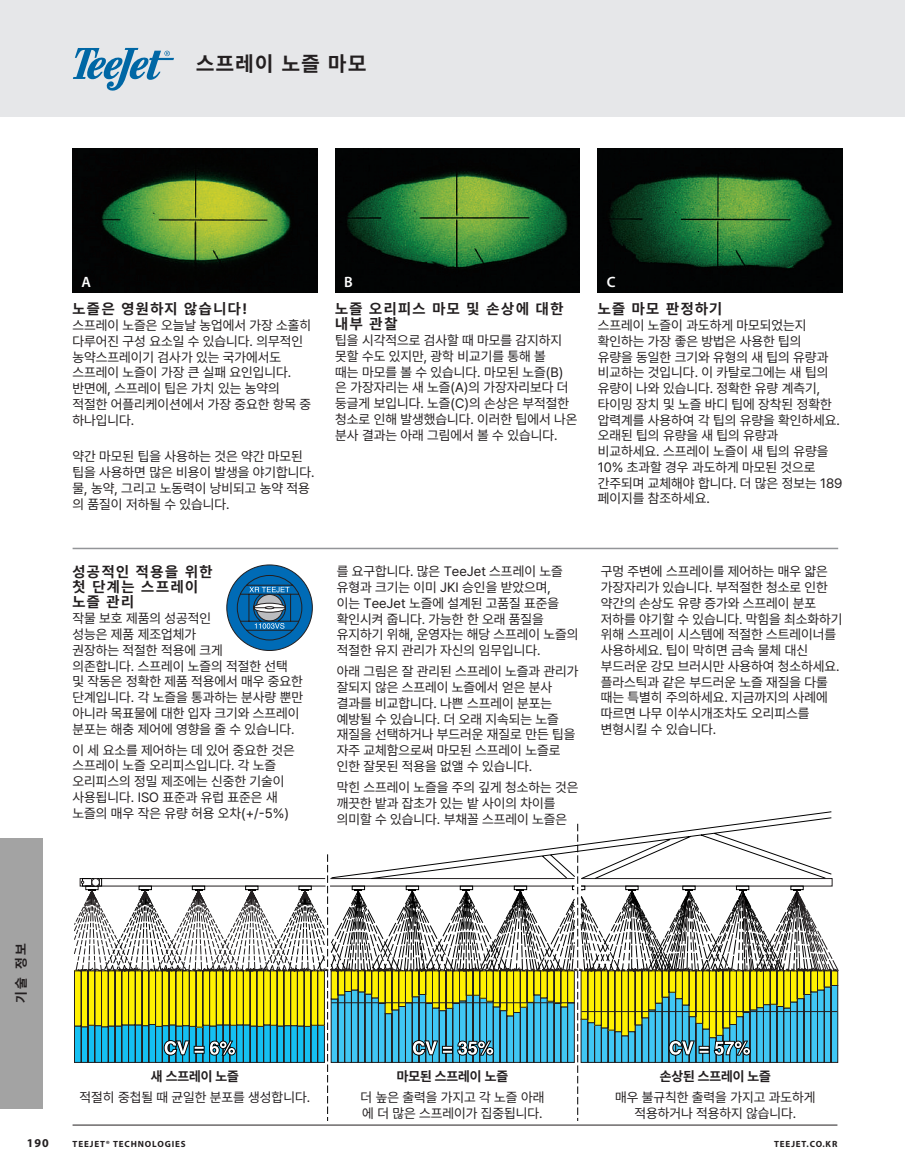
<style>
.page{position:relative;width:905px;height:1175px;background:#fff}
.page>*{position:absolute;margin:0;border:0;box-sizing:border-box;transform-origin:0 0}
.t1{font:700 21px "Pretendard";letter-spacing:.075em;color:#231f20}
.t2{font:700 15px/15px "Pretendard";letter-spacing:.1em;color:#231f20}
.t3{font:600 15px "Myriad Pro";color:#fff}
.t4{font:13.5px/15.8px "Pretendard";color:#231f20}
.t5{font:700 13.5px "Pretendard";color:#231f20}
.t6{font:700 12px "Myriad Pro";color:#231f20}
.t7{font:700 9px "Myriad Pro";letter-spacing:.095em;color:#231f20}
</style>
<div class="page">
<div style="left:0;top:838px;width:43px;height:270px;background:#a3a3a3"></div>
<hr style="left:73px;top:1124px;width:764px;height:1px;background:#231f20">
<div style="left:0;top:0;width:904px;height:116px;background:#e6e7e9"></div>
<hr style="left:904px;top:0;width:1px;height:116px;background:#e6e7e9">
<svg style="left:73px;top:48px;width:101px;height:43px"></svg>
<svg style="left:74px;top:811px;width:764px;height:309px"></svg>
<img style="left:73px;top:148px;width:244px;height:144px">
<img style="left:598px;top:148px;width:244px;height:144px">
<img style="left:335px;top:148px;width:244px;height:144px">
<hr style="left:73px;top:547px;width:765px;height:2px;background:#939598">
<div style="left:227px;top:565px;width:85px;height:85px;background:#006bb6;border-radius:50%"></div>
<svg style="left:236px;top:574px;width:66px;height:66px"></svg>
<h1 class="t1" style="left:196px;top:48px;width:171px">스프레이 노즐 마모</h1>
<p class="t3" style="left:81px;top:272px;width:11px">A</p>
<p class="t3" style="left:344px;top:272px;width:10px">B</p>
<p class="t3" style="left:607px;top:272px;width:10px">C</p>
<p class="t2" style="left:73px;top:301px;width:176px">노즐은 영원하지 않습니다!</p>
<p class="t4" style="left:73px;top:317px;width:240px">스프레이 노즐은 오늘날 농업에서 가장 소홀히 다루어진 구성 요소일 수 있습니다. 의무적인 농약스프레이기 검사가 있는 국가에서도 스프레이 노즐이 가장 큰 실패 요인입니다. 반면에, 스프레이 팁은 가치 있는 농약의 적절한 어플리케이션에서 가장 중요한 항목 중 하나입니다.</p>
<p class="t4" style="left:73px;top:448px;width:243px">약간 마모된 팁을 사용하는 것은 약간 마모된 팁을 사용하면 많은 비용이 발생을 야기합니다. 물, 농약, 그리고 노동력이 낭비되고 농약 적용 의 품질이 저하될 수 있습니다.</p>
<p class="t2" style="left:335px;top:301px;width:229px">노즐 오리피스 마모 및 손상에 대한 내부 관찰</p>
<p class="t4" style="left:335px;top:332px;width:243px">팁을 시각적으로 검사할 때 마모를 감지하지 못할 수도 있지만, 광학 비교기를 통해 볼<br>때는 마모를 볼 수 있습니다. 마모된 노즐(B) 은 가장자리는 새 노즐(A)의 가장자리보다 더 둥글게 보입니다. 노즐(C)의 손상은 부적절한 청소로 인해 발생했습니다. 이러한 팁에서 나온 분사 결과는 아래 그림에서 볼 수 있습니다.</p>
<p class="t2" style="left:598px;top:301px;width:126px">노즐 마모 판정하기</p>
<p class="t4" style="left:598px;top:317px;width:246px">스프레이 노즐이 과도하게 마모되었는지 확인하는 가장 좋은 방법은 사용한 팁의<br>유량을 동일한 크기와 유형의 새 팁의 유량과 비교하는 것입니다. 이 카탈로그에는 새 팁의 유량이 나와 있습니다. 정확한 유량 계측기, 타이밍 장치 및 노즐 바디 팁에 장착된 정확한 압력계를 사용하여 각 팁의 유량을 확인하세요. 오래된 팁의 유량을 새 팁의 유량과 비교하세요. 스프레이 노즐이 새 팁의 유량을<br>10% 초과할 경우 과도하게 마모된 것으로 간주되며 교체해야 합니다. 더 많은 정보는 189 페이지를 참조하세요.</p>
<p class="t2" style="left:73px;top:564px;width:141px">성공적인 적용을 위한 첫 단계는 스프레이 노즐 관리</p>
<p class="t4" style="left:73px;top:610px;width:232px">작물 보호 제품의 성공적인<br>성능은 제품 제조업체가<br>권장하는 적절한 적용에 크게<br>의존합니다. 스프레이 노즐의 적절한 선택<br>및 작동은 정확한 제품 적용에서 매우 중요한 단계입니다. 각 노즐을 통과하는 분사량 뿐만 아니라 목표물에 대한 입자 크기와 스프레이 분포는 해충 제어에 영향을 줄 수 있습니다.</p>
<p class="t4" style="left:73px;top:741px;width:224px">이 세 요소를 제어하는 데 있어 중요한 것은 스프레이 노즐 오리피스입니다. 각 노즐 오리피스의 정밀 제조에는 신중한 기술이 사용됩니다. ISO 표준과 유럽 표준은 새 노즐의 매우 작은 유량 허용 오차(+/-5%)</p>
<p class="t4" style="left:337px;top:563px;width:243px">를 요구합니다. 많은 TeeJet 스프레이 노즐 유형과 크기는 이미 JKI 승인을 받았으며,<br>이는 TeeJet 노즐에 설계된 고품질 표준을 확인시켜 줍니다. 가능한 한 오래 품질을 유지하기 위해, 운영자는 해당 스프레이 노즐의 적절한 유지 관리가 자신의 임무입니다.</p>
<p class="t4" style="left:337px;top:663px;width:243px">아래 그림은 잘 관리된 스프레이 노즐과 관리가 잘되지 않은 스프레이 노즐에서 얻은 분사 결과를 비교합니다. 나쁜 스프레이 분포는 예방될 수 있습니다. 더 오래 지속되는 노즐 재질을 선택하거나 부드러운 재질로 만든 팁을 자주 교체함으로써 마모된 스프레이 노즐로 인한 잘못된 적용을 없앨 수 있습니다.</p>
<p class="t4" style="left:337px;top:779px;width:243px">막힌 스프레이 노즐을 주의 깊게 청소하는 것은 깨끗한 밭과 잡초가 있는 밭 사이의 차이를 의미할 수 있습니다. 부채꼴 스프레이 노즐은</p>
<p class="t4" style="left:600px;top:563px;width:243px">구멍 주변에 스프레이를 제어하는 매우 얇은 가장자리가 있습니다. 부적절한 청소로 인한 약간의 손상도 유량 증가와 스프레이 분포 저하를 야기할 수 있습니다. 막힘을 최소화하기 위해 스프레이 시스템에 적절한 스트레이너를 사용하세요. 팁이 막히면 금속 물체 대신 부드러운 강모 브러시만 사용하여 청소하세요. 플라스틱과 같은 부드러운 노즐 재질을 다룰 때는 특별히 주의하세요. 지금까지의 사례에 따르면 나무 이쑤시개조차도 오리피스를 변형시킬 수 있습니다.</p>
<p class="t5" style="left:11px;top:1003px;width:61px;rotate:-90deg">기술 정보</p>
<p class="t5" style="left:151px;top:1065px;width:89px">새 스프레이 노즐</p>
<p class="t4" style="left:80px;top:1088px;width:232px">적절히 중첩될 때 균일한 분포를 생성합니다.</p>
<p class="t5" style="left:397px;top:1065px;width:113px">마모된 스프레이 노즐</p>
<p class="t4" style="left:360px;top:1088px;width:185px">더 높은 출력을 가지고 각 노즐 아래 에 더 많은 스프레이가 집중됩니다.</p>
<p class="t5" style="left:659px;top:1065px;width:113px">손상된 스프레이 노즐</p>
<p class="t4" style="left:615px;top:1088px;width:202px;text-align:center">매우 불규칙한 출력을 가지고 과도하게 적용하거나 적용하지 않습니다.</p>
<p class="t6" style="left:27px;top:1135px;width:23px">190</p>
<p class="t7" style="left:73px;top:1137px;width:114px">TEEJET® TECHNOLOGIES</p>
<p class="t7" style="left:774px;top:1137px;width:65px">TEEJET.CO.KR</p>
</div>
